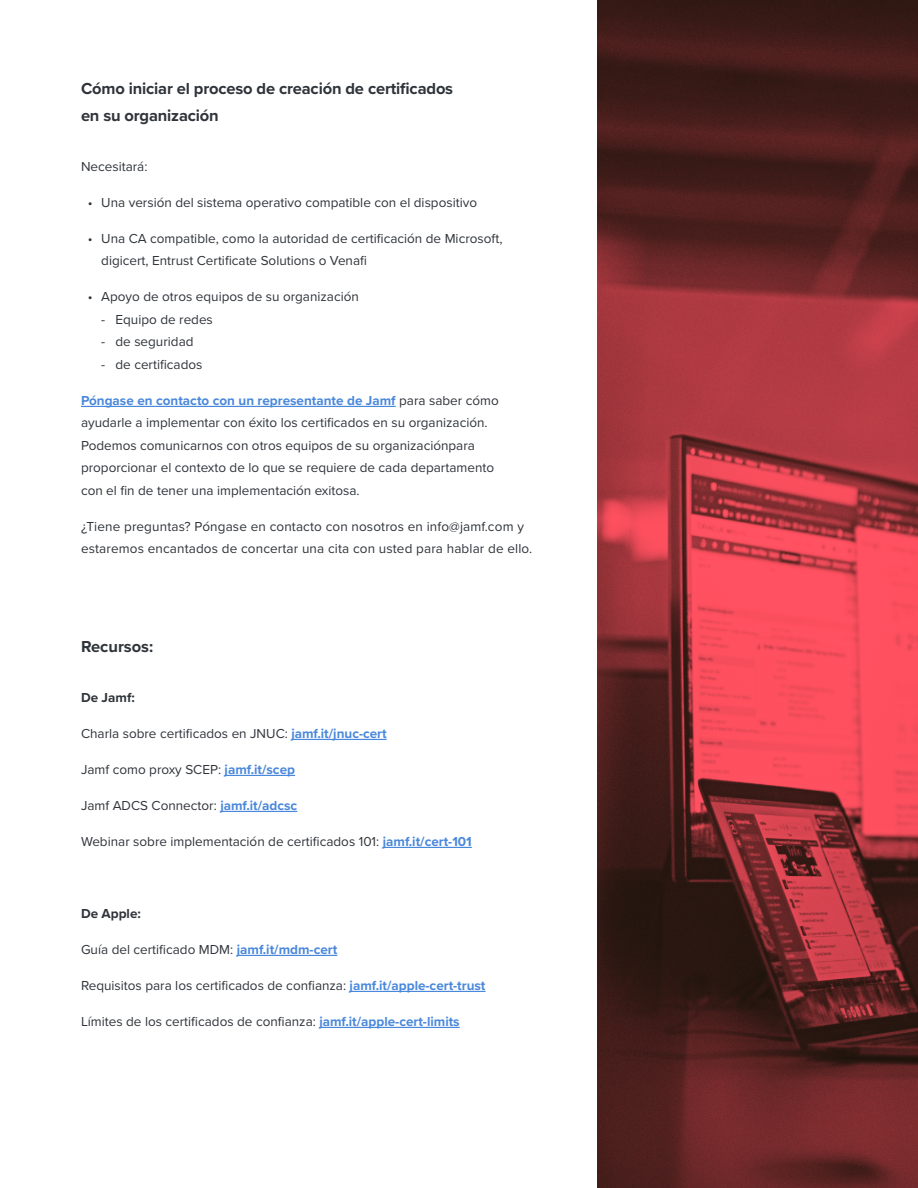
<style>
.page{position:relative;width:918px;height:1188px;background:#fff}
.page>*{position:absolute;margin:0;border:0;box-sizing:border-box;transform-origin:0 0}
.t1{font:700 16.5px/27px "Proxima Nova";letter-spacing:-.01em;color:#2f343a}
.t2{font:13.5px/22.5px "Proxima Nova";color:#2f343a}
.t3{font:700 13.5px "Proxima Nova";color:#2f343a}
.s1{font-weight:700;color:#4a88db}
</style>
<div class="page">
<hr style="left:81px;top:406px;width:315px;height:1px;background:#4a88db">
<hr style="left:291px;top:739px;width:96px;height:1px;background:#4a88db">
<hr style="left:225px;top:775px;width:70px;height:1px;background:#4a88db">
<hr style="left:220px;top:811px;width:77px;height:1px;background:#4a88db">
<hr style="left:383px;top:847px;width:89px;height:1px;background:#4a88db">
<hr style="left:237px;top:955px;width:100px;height:1px;background:#4a88db">
<hr style="left:350px;top:991px;width:136px;height:1px;background:#4a88db">
<hr style="left:319px;top:1027px;width:141px;height:1px;background:#4a88db">
<img style="left:597px;top:0;width:321px;height:1188px">
<p class="t1" style="left:81px;top:75px;width:374px">Cómo iniciar el proceso de creación de certificados en su organización</p>
<p class="t2" style="left:81px;top:154px;width:68px">Necesitará:</p>
<p class="t2" style="left:88px;top:190px;width:391px">• Una versión del sistema operativo compatible con el dispositivo</p>
<p class="t2" style="left:101px;top:226px;width:403px;text-indent:-14px">• Una CA compatible, como la autoridad de certificación de Microsoft, digicert, Entrust Certificate Solutions o Venafi</p>
<p class="t2" style="left:88px;top:285px;width:273px">• Apoyo de otros equipos de su organización</p>
<p class="t2" style="left:101px;top:307px;width:113px">- Equipo de redes</p>
<p class="t2" style="left:101px;top:330px;width:94px">- de seguridad</p>
<p class="t2" style="left:101px;top:352px;width:103px">- de certificados</p>
<p class="t2" style="left:81px;top:388px;width:419px"><span class="s1">Póngase en contacto con un representante de Jamf</span> para saber cómo ayudarle a implementar con éxito los certificados en su organización.<br>Podemos comunicarnos con otros equipos de su organizaciónpara proporcionar el contexto de lo que se requiere de cada departamento con el fin de tener una implementación exitosa.</p>
<p class="t2" style="left:81px;top:514px;width:453px">¿Tiene preguntas? Póngase en contacto con nosotros en info@jamf.com y estaremos encantados de concertar una cita con usted para hablar de ello.</p>
<p class="t1" style="left:81px;top:633px;width:74px">Recursos:</p>
<p class="t3" style="left:81px;top:687px;width:55px">De Jamf:</p>
<p class="t2" style="left:81px;top:721px;width:307px">Charla sobre certificados en JNUC: <span class="s1">jamf.it/jnuc-cert</span></p>
<p class="t2" style="left:81px;top:757px;width:216px">Jamf como proxy SCEP: <span class="s1">jamf.it/scep</span></p>
<p class="t2" style="left:81px;top:793px;width:218px">Jamf ADCS Connector: <span class="s1">jamf.it/adcsc</span></p>
<p class="t2" style="left:81px;top:829px;width:392px">Webinar sobre implementación de certificados 101: <span class="s1">jamf.it/cert-101</span></p>
<p class="t3" style="left:81px;top:903px;width:61px">De Apple:</p>
<p class="t2" style="left:81px;top:937px;width:258px">Guía del certificado MDM: <span class="s1">jamf.it/mdm-cert</span></p>
<p class="t2" style="left:81px;top:973px;width:406px">Requisitos para los certificados de confianza: <span class="s1">jamf.it/apple-cert-trust</span></p>
<p class="t2" style="left:81px;top:1009px;width:380px">Límites de los certificados de confianza: <span class="s1">jamf.it/apple-cert-limits</span></p>
</div>
